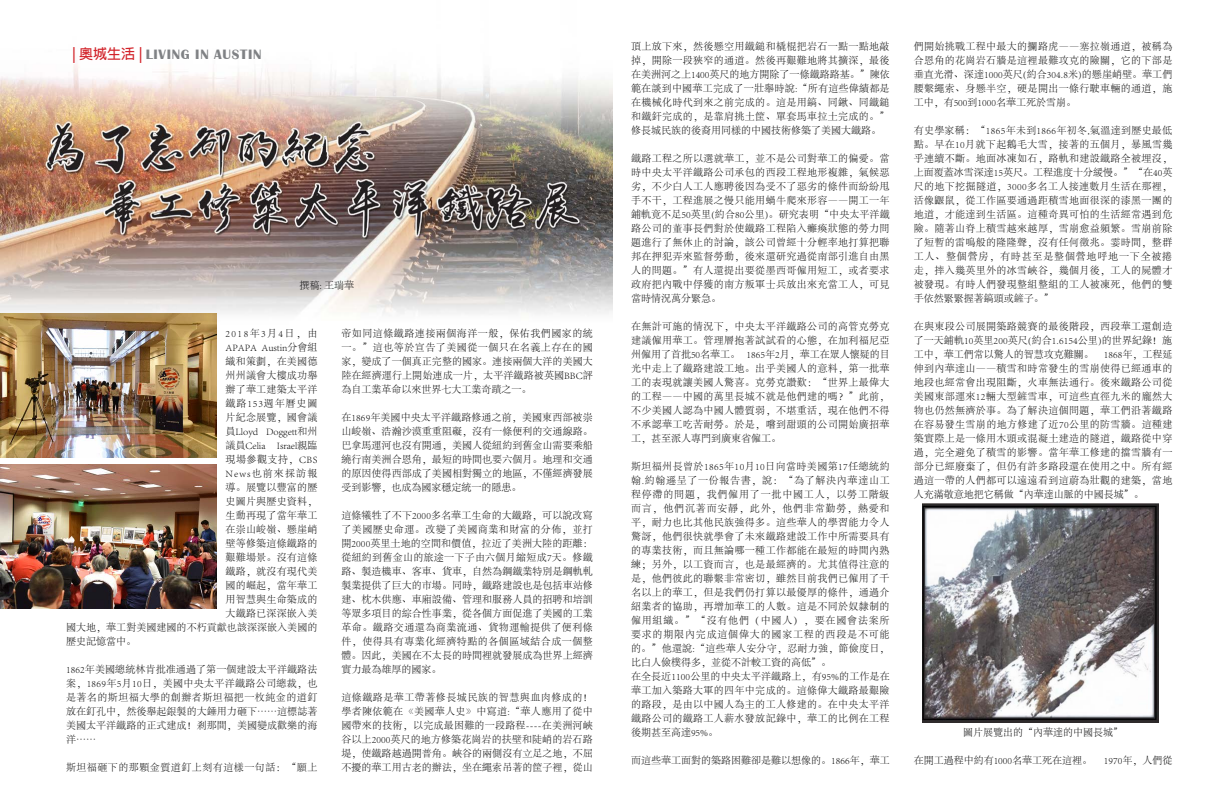
<style>
.page{position:relative;width:1224px;height:792px;background:#fff}
.page>*{position:absolute;margin:0;border:0;box-sizing:border-box;transform-origin:0 0}
.t1{font:700 14px "Britannic";letter-spacing:.05em;color:#808285}
.t2{font:300 10px/14px "Adobe Song Std";letter-spacing:.025em;color:#000;text-align:justify}
.t3{font:300 10px "Adobe Song Std";color:#000}
.t4{font:300 10px "Adobe Song Std";letter-spacing:.05em;color:#000}
.t5{font:300 10px "Adobe Song Std";letter-spacing:.005em;color:#000}
.t6{font:300 10px "Adobe Song Std";letter-spacing:.14em;color:#000}
.t7{font:300 10px "Adobe Song Std";letter-spacing:.09em;color:#000}
.t8{font:300 10px "Adobe Song Std";letter-spacing:.115em;color:#000}
.s1{font-family:"Adobe Fan Heiti Std";color:#d2232a}
</style>
<div class="page">
<img style="left:0;top:64px;width:612px;height:251px">
<svg style="left:73px;top:64px;width:63px;height:4px"></svg>
<img style="left:0;top:313px;width:217px;height:145px">
<img style="left:0;top:464px;width:217px;height:145px">
<img style="left:923px;top:504px;width:236px;height:218px">
<h1 class="t1" style="left:72px;top:46px;width:191px"><span class="s1">| 奧城生活 |</span> LIVING IN AUSTIN</h1>
<p class="t2" style="left:300px;top:279px;width:56px">撰稿: 王瑞華</p>
<p class="t6" style="left:226px;top:328px;width:93px">2018年3月4日，由</p>
<p class="t3" style="left:226px;top:342px;width:93px">APAPA Austin分會組</p>
<p class="t2" style="left:226px;top:355px;width:93px">織和策劃，在美國德</p>
<p class="t2" style="left:226px;top:369px;width:93px">州州議會大樓成功舉</p>
<p class="t2" style="left:226px;top:383px;width:93px">辦了華工建築太平洋</p>
<p class="t7" style="left:226px;top:398px;width:93px">鐵路153週年曆史圖</p>
<p class="t2" style="left:226px;top:411px;width:93px">片紀念展覽，國會議</p>
<p class="t3" style="left:226px;top:426px;width:93px">員Lloyd Doggett和州</p>
<p class="t3" style="left:226px;top:440px;width:93px">議員Celia Israel親臨</p>
<p class="t4" style="left:226px;top:454px;width:93px">現場參觀支持，CBS</p>
<p class="t8" style="left:226px;top:468px;width:93px">News也前來採訪報</p>
<p class="t2" style="left:226px;top:481px;width:93px">導。展覽以豐富的歷</p>
<p class="t2" style="left:226px;top:495px;width:93px">史圖片與歷史資料，</p>
<p class="t2" style="left:226px;top:509px;width:93px">生動再現了當年華工</p>
<p class="t2" style="left:226px;top:523px;width:93px">在崇山峻嶺、懸崖峭</p>
<p class="t2" style="left:226px;top:537px;width:93px">壁等修築這條鐵路的</p>
<p class="t2" style="left:226px;top:551px;width:93px">艱難場景。沒有這條</p>
<p class="t2" style="left:226px;top:565px;width:93px">鐵路，就沒有現代美</p>
<p class="t2" style="left:226px;top:579px;width:93px">國的崛起，當年華工</p>
<p class="t2" style="left:226px;top:593px;width:93px">用智慧與生命築成的</p>
<p class="t2" style="left:226px;top:607px;width:93px">大鐵路已深深嵌入美</p>
<p class="t5" style="left:66px;top:622px;width:253px">國大地，華工對美國建國的不朽貢獻也該深深嵌入美國的</p>
<p class="t2" style="left:66px;top:635px;width:71px">歷史記憶當中。</p>
<p class="t2" style="left:66px;top:663px;width:253px">1862年美國總統林肯批准通過了第一個建設太平洋鐵路法案，1869年5月10日，美國中央太平洋鐵路公司總裁，也是著名的斯坦福大學的創辦者斯坦福把一枚純金的道釘放在釘孔中，然後舉起銀製的大錘用力砸下……這標誌著美國太平洋鐵路的正式建成！剎那間，美國變成歡樂的海洋……</p>
<p class="t4" style="left:66px;top:762px;width:253px">斯坦福砸下的那顆金質道釘上刻有這樣一句話：“願上</p>
<p class="t2" style="left:341px;top:327px;width:253px">帝如同這條鐵路連接兩個海洋一般，保佑我們國家的統一。”這也等於宣告了美國從一個只在名義上存在的國家，變成了一個真正完整的國家。連接兩個大洋的美國大陸在經濟運行上開始連成一片，太平洋鐵路被英國BBC評為自工業革命以來世界七大工業奇蹟之一。</p>
<p class="t2" style="left:341px;top:411px;width:253px">在1869年美國中央太平洋鐵路修通之前，美國東西部被崇山峻嶺、浩瀚沙漠重重阻礙，沒有一條便利的交通線路。巴拿馬運河也沒有開通，美國人從紐約到舊金山需要乘船繞行南美洲合恩角，最短的時間也要六個月。地理和交通的原因使得西部成了美國相對獨立的地區，不僅經濟發展受到影響，也成為國家穩定統一的隱患。</p>
<p class="t2" style="left:341px;top:509px;width:253px">這條犧牲了不下2000多名華工生命的大鐵路，可以說改寫了美國歷史命運。改變了美國商業和財富的分佈，並打開2000英里土地的空間和價值，拉近了美洲大陸的距離：從紐約到舊金山的旅途一下子由六個月縮短成7天。修鐵路、製造機車、客車、貨車，自然為鋼鐵業特別是鋼軌軋製業提供了巨大的市場。同時，鐵路建設也是包括車站修建、枕木供應、車廂設備、管理和服務人員的招聘和培訓等眾多項目的綜合性事業，從各個方面促進了美國的工業革命。鐵路交通還為商業流通、貨物運輸提供了便利條件，使得具有專業化經濟特點的各個區域結合成一個整體。因此，美國在不太長的時間裡就發展成為世界上經濟實力最為雄厚的國家。</p>
<p class="t2" style="left:341px;top:691px;width:253px">這條鐵路是華工帶著修長城民族的智慧與血肉修成的！學者陳依範在《美國華人史》中寫道:“華人應用了從中國帶來的技術，以完成最困難的一段路程----在美洲河峽谷以上2000英尺的地方修築花崗岩的扶壁和陡峭的岩石路堤，使鐵路越過開普角。峽谷的兩側沒有立足之地，不屈不擾的華工用古老的辦法，坐在繩索吊著的筐子裡，從山</p>
<p class="t2" style="left:631px;top:40px;width:260px">頂上放下來，然後懸空用鐵鎚和橇棍把岩石一點一點地敲掉，開除一段狹窄的通道。然後再艱難地將其擴深，最後在美洲河之上1400英尺的地方開除了一條鐵路路基。”陳依範在談到中國華工完成了一壯舉時說:“所有這些偉績都是在機械化時代到來之前完成的。這是用鎬、同鍬、同鐵鎚和鐵釬完成的，是靠肩挑土筐、單套馬車拉土完成的。”修長城民族的後裔用同樣的中國技術修築了美國大鐵路。</p>
<p class="t2" style="left:631px;top:152px;width:260px">鐵路工程之所以選就華工，並不是公司對華工的偏愛。當時中央太平洋鐵路公司承包的西段工程地形複雜，氣候惡劣，不少白人工人應聘後因為受不了惡劣的條件而紛紛甩手不干，工程進展之慢只能用蝸牛爬來形容——開工一年鋪軌竟不足50英里(約合80公里)。研究表明“中央太平洋鐵路公司的董事長們對於使鐵路工程陷入癱瘓狀態的勞力問題進行了無休止的討論，該公司曾經十分輕率地打算把聯邦在押犯弄來監督勞動，後來還研究過從南部引進自由黑人的問題。”有人還提出要從墨西哥僱用短工，或者要求政府把內戰中俘獲的南方叛軍士兵放出來充當工人，可見當時情況萬分緊急。</p>
<p class="t2" style="left:631px;top:320px;width:260px">在無計可施的情況下，中央太平洋鐵路公司的高管克勞克建議僱用華工。管理層抱著試試看的心態，在加利福尼亞州僱用了首批50名華工。 1865年2月，華工在眾人懷疑的目光中走上了鐵路建設工地。出乎美國人的意料，第一批華工的表現就讓美國人驚喜。克勞克讚歎：“世界上最偉大的工程——中國的萬里長城不就是他們建的嗎？”此前，不少美國人認為中國人體質弱，不堪重活，現在他們不得不承認華工吃苦耐勞。於是，嚐到甜頭的公司開始廣招華工，甚至派人專門到廣東省僱工。</p>
<p class="t2" style="left:631px;top:460px;width:260px;text-align:left">斯坦福州長曾於1865年10月10日向當時美國第17任總統約翰.約翰遜呈了一份報告書，說：“為了解決內華達山工程停滯的問題，我們僱用了一批中國工人，以勞工階級而言，他們沉著而安靜，此外，他們非常勤勞，熱愛和平，耐力也比其他民族強得多。這些華人的學習能力令人驚訝，他們很快就學會了未來鐵路建設工作中所需要具有的專業技術，而且無論哪一種工作都能在最短的時間內熟練；另外，以工資而言，也是最經濟的。尤其值得注意的是，他們彼此的聯繫非常密切，雖然目前我們已僱用了千名以上的華工，但是我們仍打算以最優厚的條件，通過介紹業者的協助，再增加華工的人數。這是不同於奴隸制的僱用組織。”“沒有他們（中國人），要在國會法案所要求的期限內完成這個偉大的國家工程的西段是不可能的。”他還說:“這些華人安分守，忍耐力強，節儉度日，比白人儉樸得多，並從不計較工資的高低”。<br>在全長近1100公里的中央太平洋鐵路上，有95%的工作是在華工加入築路大軍的四年中完成的。這條偉大鐵路最艱險的路段，是由以中國人為主的工人修建的。在中央太平洋鐵路公司的鐵路工人薪水發放記錄中，華工的比例在工程後期甚至高達95%。</p>
<p class="t3" style="left:631px;top:755px;width:260px">而這些華工面對的築路困難卻是難以想像的。1866年，華工</p>
<p class="t2" style="left:914px;top:40px;width:260px">們開始挑戰工程中最大的攔路虎——塞拉嶺通道，被稱為合恩角的花崗岩石牆是這裡最難攻克的險關，它的下部是垂直光滑、深達1000英尺(約合304.8米)的懸崖峭壁。華工們腰繫繩索、身懸半空，硬是開出一條行駛車輛的通道，施工中，有500到1000名華工死於雪崩。</p>
<p class="t2" style="left:914px;top:124px;width:260px">有史學家稱：“1865年未到1866年初冬,氣溫達到歷史最低點。早在10月就下起鵝毛大雪，接著的五個月，暴風雪幾乎連續不斷。地面冰凍如石，路軌和建設鐵路全被埋沒，上面覆蓋冰雪深達15英尺。工程進度十分緩慢。”“在40英尺的地下挖掘隧道，3000多名工人接連數月生活在那裡，活像鼴鼠，從工作區要通過距積雪地面很深的漆黑一團的地道，才能達到生活區。這種奇異可怕的生活經常遇到危險。隨著山脊上積雪越來越厚，雪崩愈益頻繁。雪崩前除了短暫的雷鳴般的隆隆聲，沒有任何徵兆。霎時間，整群工人、整個營房，有時甚至是整個營地呼地一下全被捲走，摔入幾英里外的冰雪峽谷，幾個月後，工人的屍體才被發現。有時人們發現整組整組的工人被凍死，他們的雙手依然緊緊握著鎬頭或鏟子。”</p>
<p class="t2" style="left:914px;top:320px;width:260px">在與東段公司展開築路競賽的最後階段，西段華工還創造了一天鋪軌10英里200英尺(約合1.6154公里)的世界紀錄！施工中，華工們常以驚人的智慧攻克難關。 1868年，工程延伸到內華達山——積雪和時常發生的雪崩使得已經通車的地段也經常會出現阻斷，火車無法通行。後來鐵路公司從美國東部運來12輛大型鏟雪車，可這些直徑九米的龐然大物也仍然無濟於事。為了解決這個問題，華工們沿著鐵路在容易發生雪崩的地方修建了近70公里的防雪牆。這種建築實際上是一條用木頭或混凝土建造的隧道，鐵路從中穿過，完全避免了積雪的影響。當年華工修建的擋雪牆有一部分已經廢棄了，但仍有許多路段還在使用之中。所有經過這一帶的人們都可以遠遠看到這蔚為壯觀的建築，當地人充滿敬意地把它稱做“內華達山脈的中國長城”。</p>
<p class="t3" style="left:963px;top:727px;width:161px">圖片展覽出的“內華達的中國長城”</p>
<p class="t3" style="left:914px;top:755px;width:260px">在開工過程中約有1000名華工死在這裡。 1970年，人們從</p>
</div>
